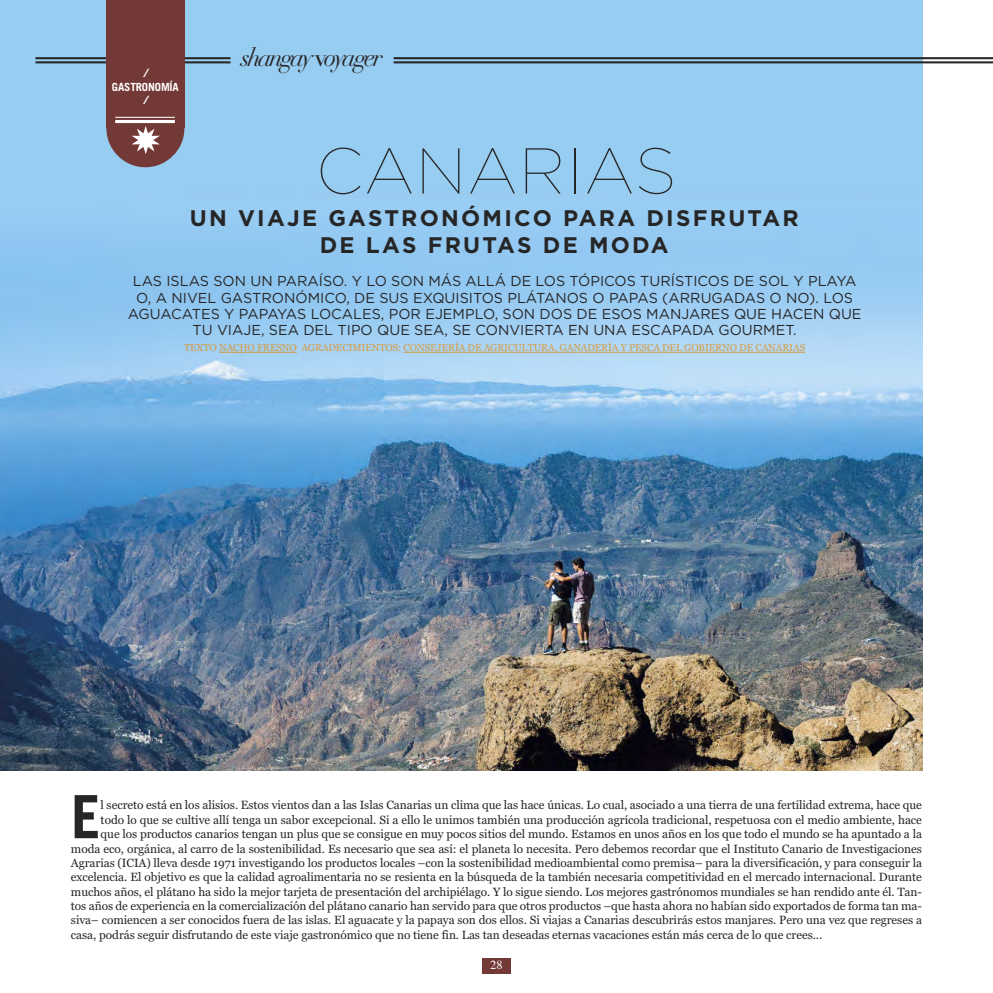
<style>
.page{position:relative;width:993px;height:993px;background:#fff}
.page>*{position:absolute;margin:0;border:0;box-sizing:border-box;transform-origin:0 0}
.t1{font:100 64.62px "Gotham";letter-spacing:.025em;color:#272627}
.t2{font:700 59.62px "Trade";color:#272627}
.t3{font:italic 25px "Didot";letter-spacing:-.1em;color:#272627}
.t4{font:700 22.5px/27px "Gotham";letter-spacing:.1em;color:#272627;text-align:center}
.t5{font:14.38px/16.2px "Gotham";color:#272627;text-align:center}
.t6{font:12.5px "Times";color:#fff}
.t7{font:11.88px "Georgia";letter-spacing:-.005em;color:#272627}
.t8{font:700 11.25px "Trade";letter-spacing:-.01em;color:#fff}
.t9{font:italic 700 11.25px "Trade";color:#fff}
.t10{font:10px "Georgia";letter-spacing:-.01em;color:#d59c45}
.t11{font:8.75px "Times";color:#fff}
.s1{font-style:normal}
</style>
<div class="page">
<img style="left:0;top:0;width:921px;height:770px">
<div style="left:482px;top:957px;width:28px;height:16px;background:#733936"></div>
<hr style="left:219px;top:352px;width:78px;height:1px;background:#d59c45">
<hr style="left:403px;top:352px;width:402px;height:1px;background:#d59c45">
<hr style="left:393px;top:57px;width:599px;height:2px;background:#272627">
<hr style="left:393px;top:61px;width:599px;height:2px;background:#272627">
<hr style="left:35px;top:57px;width:195px;height:2px;background:#272627">
<hr style="left:35px;top:61px;width:195px;height:2px;background:#272627">
<div style="left:106px;top:0;width:78px;height:128px;background:#733936"></div>
<div style="left:106px;top:89px;width:78px;height:78px;background:#733936;border-radius:50%"></div>
<hr style="left:115px;top:117px;width:60px;height:1px;background:#fff">
<hr style="left:115px;top:120px;width:60px;height:3px;background:#fff">
<svg style="left:131px;top:126px;width:29px;height:28px"></svg>
<p class="t9" style="left:144px;top:67px;width:5px">/</p>
<p class="t8" style="left:112px;top:80px;width:68px">GASTRONOMÍA</p>
<p class="t9" style="left:144px;top:94px;width:5px">/</p>
<h3 class="t3" style="left:241px;top:42px;width:143px">shangay <span class="s1">v</span>oyager</h3>
<h1 class="t1" style="left:316px;top:148px;width:362px">CANARIAS</h1>
<h3 class="t4" style="left:190px;top:206px;width:610px">UN VIAJE GASTRONÓMICO PARA DISFRUTAR<br>DE LAS FRUTAS DE MODA</h3>
<p class="t5" style="left:128px;top:274px;width:735px">LAS ISLAS SON UN PARAÍSO. Y LO SON MÁS ALLÁ DE LOS TÓPICOS TURÍSTICOS DE SOL Y PLAYA O, A NIVEL GASTRONÓMICO, DE SUS EXQUISITOS PLÁTANOS O PAPAS (ARRUGADAS O NO). LOS AGUACATES Y PAPAYAS LOCALES, POR EJEMPLO, SON DOS DE ESOS MANJARES QUE HACEN QUE TU VIAJE, SEA DEL TIPO QUE SEA, SE CONVIERTA EN UNA ESCAPADA GOURMET.</p>
<p class="t10" style="left:184px;top:342px;width:622px">TEXTO NACHO FRESNO AGRADECIMIENTOS: CONSEJERÍA DE AGRICULTURA, GANADERÍA Y PESCA DEL GOBIERNO DE CANARIAS</p>
<h2 class="t2" style="left:71px;top:782px;width:31px">E</h2>
<p class="t7" style="left:101px;top:798px;width:822px">l secreto está en los alisios. Estos vientos dan a las Islas Canarias un clima que las hace únicas. Lo cual, asociado a una tierra de una fertilidad extrema, hace que</p>
<p class="t7" style="left:101px;top:812px;width:822px">todo lo que se cultive allí tenga un sabor excepcional. Si a ello le unimos también una producción agrícola tradicional, respetuosa con el medio ambiente, hace</p>
<p class="t7" style="left:101px;top:826px;width:822px">que los productos canarios tengan un plus que se consigue en muy pocos sitios del mundo. Estamos en unos años en los que todo el mundo se ha apuntado a la</p>
<p class="t7" style="left:71px;top:841px;width:852px">moda eco, orgánica, al carro de la sostenibilidad. Es necesario que sea así: el planeta lo necesita. Pero debemos recordar que el Instituto Canario de Investigaciones</p>
<p class="t7" style="left:71px;top:855px;width:852px">Agrarias (ICIA) lleva desde 1971 investigando los productos locales –con la sostenibilidad medioambiental como premisa– para la diversificación, y para conseguir la</p>
<p class="t7" style="left:71px;top:870px;width:852px">excelencia. El objetivo es que la calidad agroalimentaria no se resienta en la búsqueda de la también necesaria competitividad en el mercado internacional. Durante</p>
<p class="t7" style="left:71px;top:884px;width:852px">muchos años, el plátano ha sido la mejor tarjeta de presentación del archipiélago. Y lo sigue siendo. Los mejores gastrónomos mundiales se han rendido ante él. Tan-</p>
<p class="t7" style="left:71px;top:898px;width:852px">tos años de experiencia en la comercialización del plátano canario han servido para que otros productos –que hasta ahora no habían sido exportados de forma tan ma-</p>
<p class="t7" style="left:71px;top:913px;width:852px">siva– comiencen a ser conocidos fuera de las islas. El aguacate y la papaya son dos ellos. Si viajas a Canarias descubrirás estos manjares. Pero una vez que regreses a</p>
<p class="t7" style="left:71px;top:927px;width:752px">casa, podrás seguir disfrutando de este viaje gastronómico que no tiene fin. Las tan deseadas eternas vacaciones están más cerca de lo que crees...</p>
<p class="t6" style="left:490px;top:956px;width:14px">28</p>
<p class="t11" style="left:486px;top:959px;width:21px">/28/</p>
</div>
